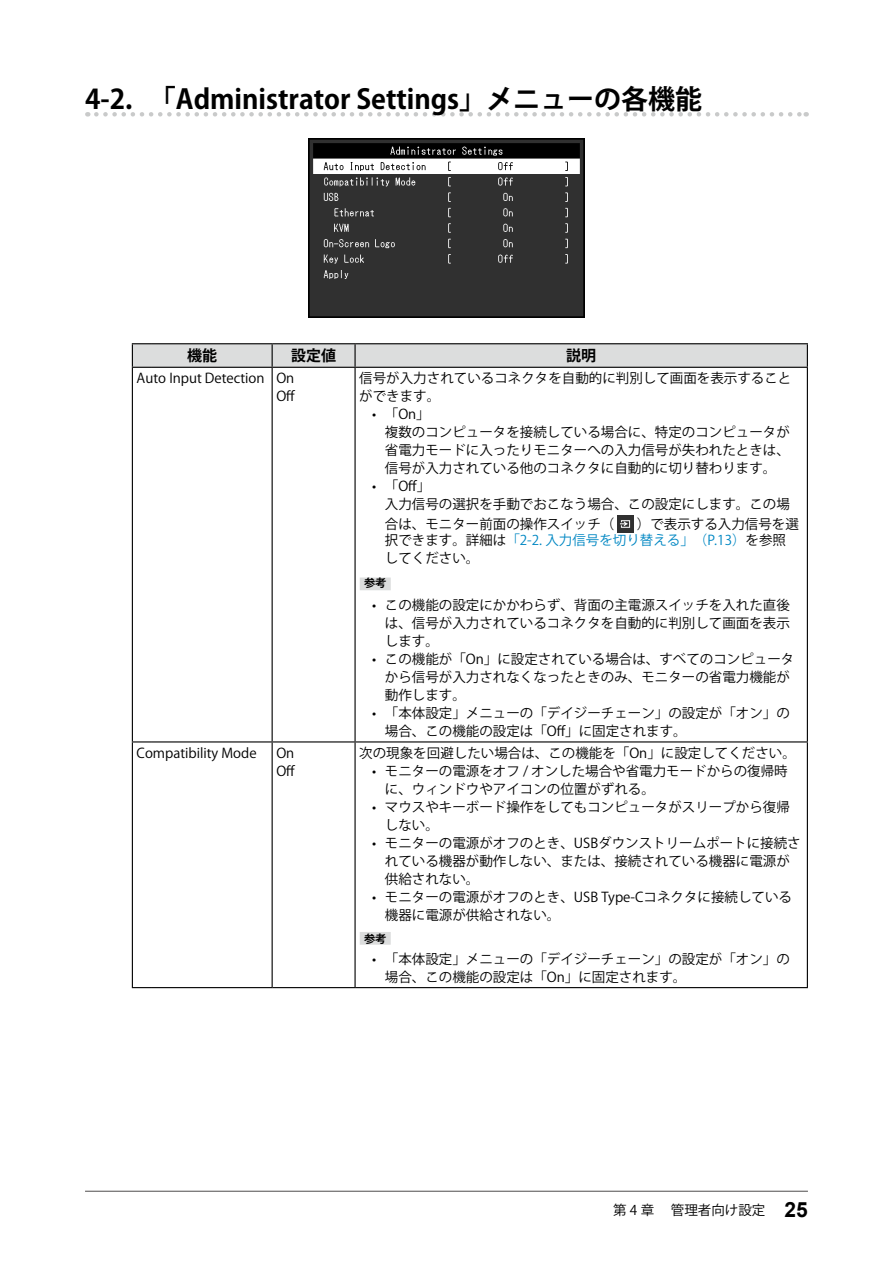
<style>
.page{position:relative;width:893px;height:1263px;background:#fff}
.page>*{position:absolute;margin:0;border:0;box-sizing:border-box;transform-origin:0 0}
.t1{font:700 27px "Koz Go Pro";color:#000}
.t2{font:700 15px "Koz Go Pro";color:#000}
.t3{font:13.5px/18px "Koz Go Pro";color:#000}
.t4{font:700 11.25px "Koz Go Pro";color:#000}
.s1{color:#0087c3}
.s2{font-family:"Arial";font-weight:700;font-size:21px}
</style>
<div class="page">
<svg style="left:96px;top:112px;width:711px;height:5px"></svg>
<img style="left:308px;top:139px;width:277px;height:179px">
<hr style="left:132px;top:368px;width:1px;height:373px;background:#000">
<hr style="left:272px;top:368px;width:1px;height:373px;background:#000">
<hr style="left:354px;top:368px;width:2px;height:373px;background:#000">
<hr style="left:807px;top:368px;width:1px;height:373px;background:#000">
<hr style="left:132px;top:742px;width:1px;height:245px;background:#000">
<hr style="left:272px;top:742px;width:1px;height:245px;background:#000">
<hr style="left:354px;top:742px;width:2px;height:245px;background:#000">
<hr style="left:807px;top:742px;width:1px;height:245px;background:#000">
<svg style="left:132px;top:343px;width:676px;height:25px;background:#cdcdcd"></svg>
<hr style="left:151px;top:367px;width:121px;height:1px;background:#000">
<hr style="left:272px;top:367px;width:83px;height:1px;background:#000">
<hr style="left:355px;top:367px;width:453px;height:1px;background:#000">
<svg style="left:132px;top:741px;width:19px;height:1px"></svg>
<hr style="left:151px;top:741px;width:121px;height:1px;background:#000">
<hr style="left:272px;top:741px;width:83px;height:1px;background:#000">
<hr style="left:355px;top:741px;width:453px;height:1px;background:#000">
<svg style="left:132px;top:987px;width:19px;height:1px"></svg>
<hr style="left:151px;top:987px;width:121px;height:1px;background:#000">
<hr style="left:272px;top:987px;width:83px;height:1px;background:#000">
<hr style="left:355px;top:987px;width:453px;height:1px;background:#000">
<div style="left:360px;top:577px;width:31px;height:13px;background:#dcdddd"></div>
<img style="left:617px;top:515px;width:17px;height:17px">
<div style="left:360px;top:932px;width:31px;height:13px;background:#dcdddd"></div>
<hr style="left:85px;top:1191px;width:723px;height:1px;background:#595757">
<h1 class="t1" style="left:85px;top:82px;width:619px">4-2. 「Administrator Settings」メニューの各機能</h1>
<p class="t2" style="left:187px;top:346px;width:31px">機能</p>
<p class="t2" style="left:291px;top:346px;width:46px">設定値</p>
<p class="t2" style="left:566px;top:346px;width:31px">説明</p>
<p class="t3" style="left:137px;top:370px;width:160px;text-align:right">Auto Input Detection On<br>Off</p>
<p class="t3" style="left:359px;top:370px;width:433px">信号が入力されているコネクタを自動的に判別して画面を表示することができます。</p>
<p class="t3" style="left:385px;top:406px;width:406px;text-indent:-13px">• 「On」<br>複数のコンピュータを接続している場合に、特定のコンピュータが省電力モードに入ったりモニターへの入力信号が失われたときは、信号が入力されている他のコネクタに自動的に切り替わります。</p>
<p class="t3" style="left:385px;top:478px;width:406px;text-indent:-13px">• 「Off」<br>入力信号の選択を手動でおこなう場合、この設定にします。この場</p>
<p class="t3" style="left:385px;top:515px;width:231px">合は、モニター前面の操作スイッチ（</p>
<p class="t3" style="left:385px;top:516px;width:416px;line-height:16.2px;text-indent:252px">）で表示する入力信号を選択できます。詳細は<span class="s1">「2-2. 入力信号を切り替える」（P.13）</span>を参照</p>
<p class="t3" style="left:385px;top:550px;width:96px">してください。</p>
<p class="t4" style="left:364px;top:576px;width:24px">参考</p>
<p class="t3" style="left:385px;top:596px;width:406px;text-align:justify;text-indent:-13px">• この機能の設定にかかわらず、背面の主電源スイッチを入れた直後は、信号が入力されているコネクタを自動的に判別して画面を表示します。</p>
<p class="t3" style="left:385px;top:650px;width:411px;text-indent:-13px">• この機能が「On」に設定されている場合は、すべてのコンピュータから信号が入力されなくなったときのみ、モニターの省電力機能が動作します。</p>
<p class="t3" style="left:385px;top:704px;width:406px;text-indent:-13px">• 「本体設定」メニューの「デイジーチェーン」の設定が「オン」の場合、この機能の設定は「Off」に固定されます。</p>
<p class="t3" style="left:137px;top:744px;width:121px">Compatibility Mode</p>
<p class="t3" style="left:276px;top:744px;width:21px">On<br>Off</p>
<p class="t3" style="left:359px;top:744px;width:438px">次の現象を回避したい場合は、この機能を「On」に設定してください。</p>
<p class="t3" style="left:385px;top:762px;width:404px;text-indent:-13px">• モニターの電源をオフ / オンした場合や省電力モードからの復帰時に、ウィンドウやアイコンの位置がずれる。</p>
<p class="t3" style="left:385px;top:798px;width:406px;text-indent:-13px">• マウスやキーボード操作をしてもコンピュータがスリープから復帰しない。</p>
<p class="t3" style="left:385px;top:834px;width:417px;text-indent:-13px">• モニターの電源がオフのとき、USBダウンストリームポートに接続されている機器が動作しない、または、接続されている機器に電源が供給されない。</p>
<p class="t3" style="left:385px;top:888px;width:409px;text-indent:-13px">• モニターの電源がオフのとき、USB Type-Cコネクタに接続している機器に電源が供給されない。</p>
<p class="t4" style="left:364px;top:931px;width:24px">参考</p>
<p class="t3" style="left:385px;top:950px;width:406px;text-indent:-13px">• 「本体設定」メニューの「デイジーチェーン」の設定が「オン」の場合、この機能の設定は「On」に固定されます。</p>
<p class="t3" style="left:613px;top:1202px;width:196px">第 4 章　管理者向け設定 <span class="s2">25</span></p>
</div>
